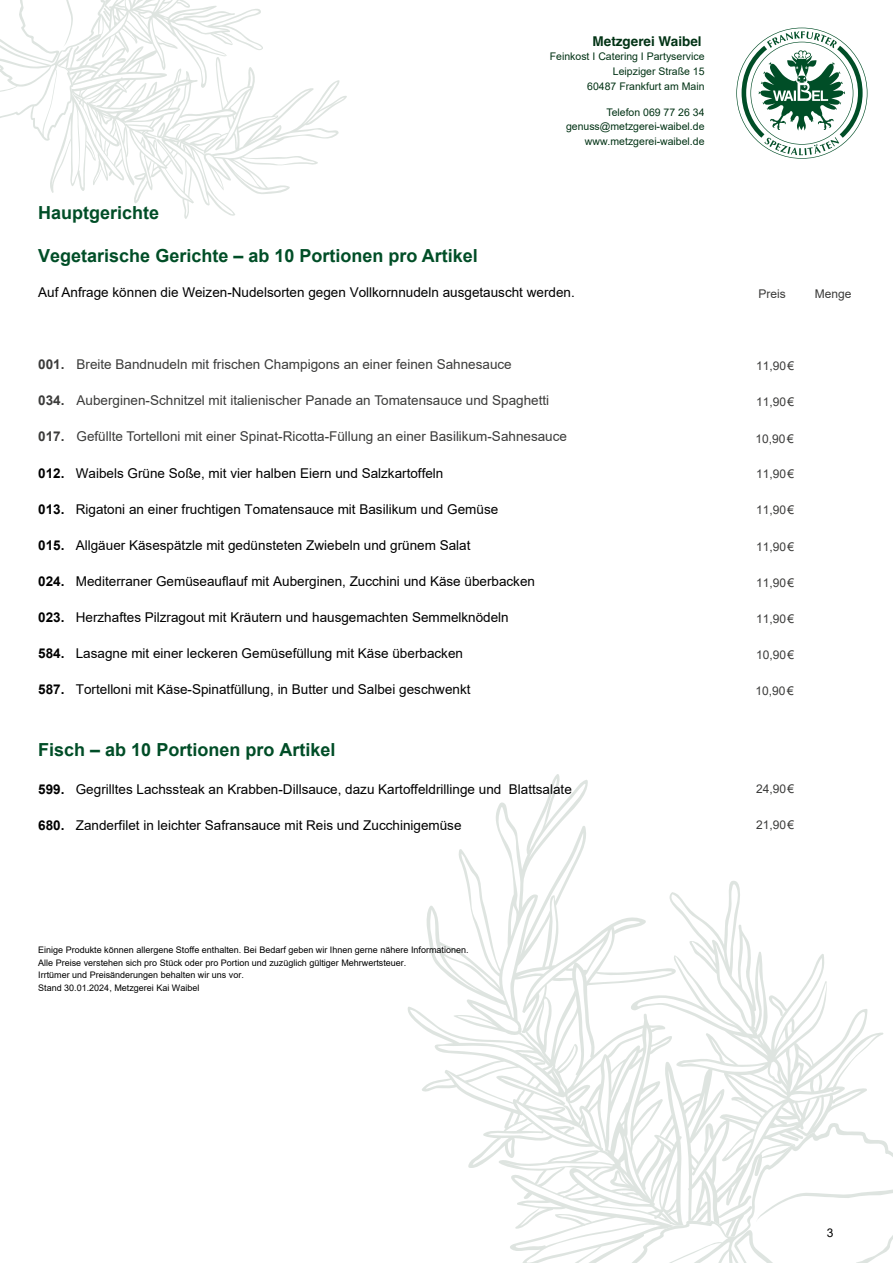
<style>
.page{position:relative;width:893px;height:1263px;background:#fff}
.page>*{position:absolute;margin:0;border:0;box-sizing:border-box;transform-origin:0 0}
.t1{font:700 18px "Arial";color:#004e27}
.t2{font:700 18px "Arial";color:#004d27}
.t3{font:13.5px "Arial";color:#000}
.t4{font:13.5px "Arial";color:#3b3b3a}
.t5{font:700 13.5px "Helvetica";color:#003214}
.t6{font:12px "Arial";color:#3b3b3a}
.t7{font:12px "Arial";color:#000}
.t8{font:10.5px/14.9px "Arial";color:#003214;text-align:right}
.t9{font:9px/12.6px "Arial";color:#000}
.s1{font-weight:700}
</style>
<div class="page">
<svg style="left:408px;top:774px;width:476px;height:489px"></svg>
<svg style="left:607px;top:1123px;width:286px;height:140px"></svg>
<svg style="left:50px;top:0;width:297px;height:219px"></svg>
<svg style="left:0;top:0;width:109px;height:141px"></svg>
<svg style="left:736px;top:28px;width:131px;height:131px"></svg>
<p class="t5" style="left:593px;top:33px;width:111px">Metzgerei Waibel</p>
<p class="t8" style="left:550px;top:49px;width:156px">Feinkost I Catering I Partyservice<br>Leipziger Straße 15<br>60487 Frankfurt am Main</p>
<p class="t8" style="left:566px;top:104px;width:140px">Telefon 069 77 26 34 genuss@metzgerei-waibel.de www.metzgerei-waibel.de</p>
<h1 class="t1" style="left:38px;top:200px;width:123px">Hauptgerichte</h1>
<h1 class="t1" style="left:38px;top:243px;width:441px">Vegetarische Gerichte – ab 10 Portionen pro Artikel</h1>
<p class="t3" style="left:38px;top:283px;width:538px">Auf Anfrage können die Weizen-Nudelsorten gegen Vollkornnudeln ausgetauscht werden.</p>
<p class="t4" style="left:38px;top:355px;width:475px"><span class="s1">001.</span> Breite Bandnudeln mit frischen Champigons an einer feinen Sahnesauce</p>
<p class="t4" style="left:38px;top:391px;width:512px"><span class="s1">034.</span> Auberginen-Schnitzel mit italienischer Panade an Tomatensauce und Spaghetti</p>
<p class="t4" style="left:38px;top:427px;width:530px"><span class="s1">017.</span> Gefüllte Tortelloni mit einer Spinat-Ricotta-Füllung an einer Basilikum-Sahnesauce</p>
<p class="t3" style="left:38px;top:464px;width:407px"><span class="s1">012.</span> Waibels Grüne Soße, mit vier halben Eiern und Salzkartoffeln</p>
<p class="t3" style="left:38px;top:500px;width:461px"><span class="s1">013.</span> Rigatoni an einer fruchtigen Tomatensauce mit Basilikum und Gemüse</p>
<p class="t3" style="left:38px;top:536px;width:434px"><span class="s1">015.</span> Allgäuer Käsespätzle mit gedünsteten Zwiebeln und grünem Salat</p>
<p class="t3" style="left:38px;top:572px;width:498px"><span class="s1">024.</span> Mediterraner Gemüseauflauf mit Auberginen, Zucchini und Käse überbacken</p>
<p class="t3" style="left:38px;top:608px;width:472px"><span class="s1">023.</span> Herzhaftes Pilzragout mit Kräutern und hausgemachten Semmelknödeln</p>
<p class="t3" style="left:38px;top:644px;width:426px"><span class="s1">584.</span> Lasagne mit einer leckeren Gemüsefüllung mit Käse überbacken</p>
<p class="t3" style="left:38px;top:680px;width:434px"><span class="s1">587.</span> Tortelloni mit Käse-Spinatfüllung, in Butter und Salbei geschwenkt</p>
<h1 class="t2" style="left:38px;top:737px;width:299px">Fisch – ab 10 Portionen pro Artikel</h1>
<p class="t3" style="left:38px;top:780px;width:535px"><span class="s1">599.</span> Gegrilltes Lachssteak an Krabben-Dillsauce, dazu Kartoffeldrillinge und Blattsalate</p>
<p class="t3" style="left:38px;top:816px;width:425px"><span class="s1">680.</span> Zanderfilet in leichter Safransauce mit Reis und Zucchinigemüse</p>
<p class="t9" style="left:38px;top:943px;width:432px">Einige Produkte können allergene Stoffe enthalten. Bei Bedarf geben wir Ihnen gerne nähere Informationen.<br>Alle Preise verstehen sich pro Stück oder pro Portion und zuzüglich gültiger Mehrwertsteuer.<br>Irrtümer und Preisänderungen behalten wir uns vor.<br>Stand 30.01.2024, Metzgerei Kai Waibel</p>
<p class="t6" style="left:758px;top:285px;width:29px">Preis</p>
<p class="t6" style="left:815px;top:285px;width:38px">Menge</p>
<p class="t6" style="left:756px;top:357px;width:40px">11,90 €</p>
<p class="t6" style="left:756px;top:393px;width:40px">11,90 €</p>
<p class="t6" style="left:755px;top:431px;width:40px">10,90 €</p>
<p class="t6" style="left:756px;top:466px;width:40px">11,90 €</p>
<p class="t6" style="left:756px;top:502px;width:40px">11,90 €</p>
<p class="t6" style="left:756px;top:538px;width:40px">11,90€</p>
<p class="t6" style="left:756px;top:574px;width:40px">11,90 €</p>
<p class="t6" style="left:756px;top:610px;width:40px">11,90 €</p>
<p class="t6" style="left:756px;top:646px;width:40px">10,90 €</p>
<p class="t6" style="left:755px;top:683px;width:40px">10,90 €</p>
<p class="t6" style="left:756px;top:780px;width:40px">24,90 €</p>
<p class="t6" style="left:756px;top:817px;width:40px">21,90 €</p>
<p class="t7" style="left:827px;top:1225px;width:8px">3</p>
</div>
